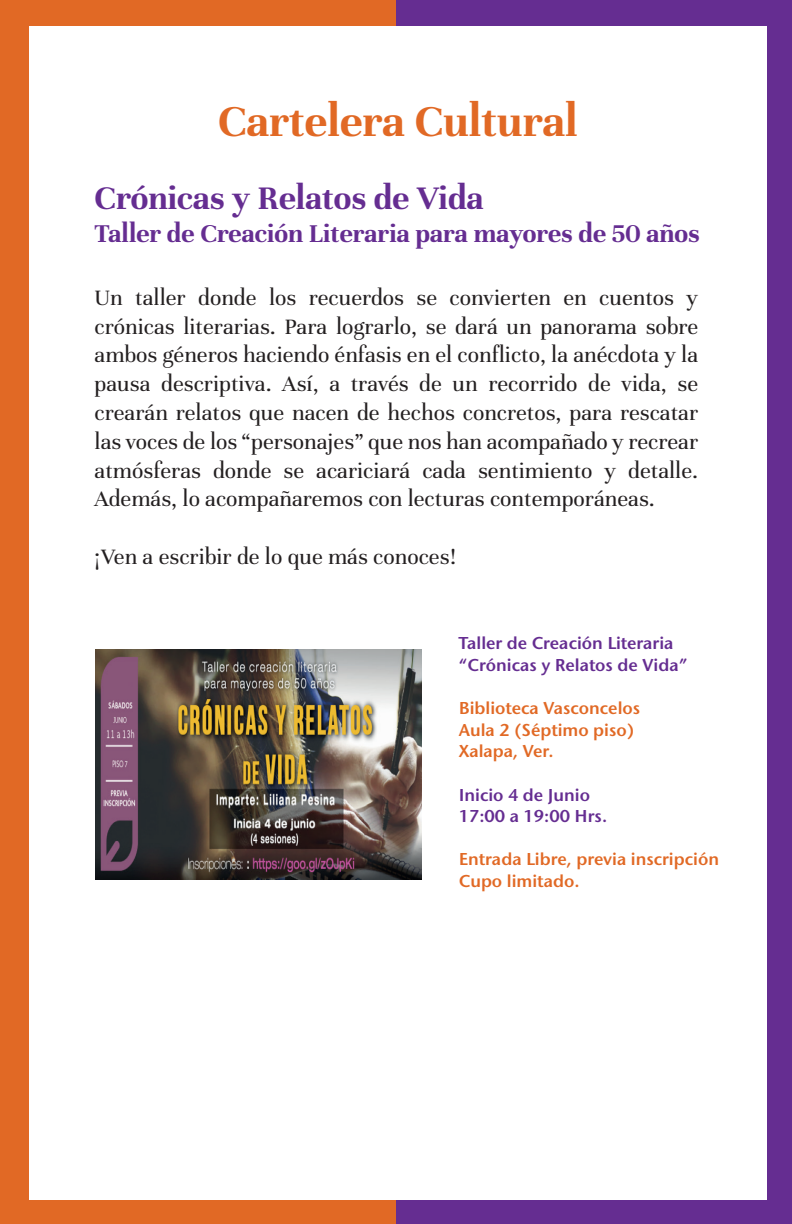
<style>
.page{position:relative;width:792px;height:1224px;background:#fff}
.page>*{position:absolute;margin:0;border:0;box-sizing:border-box;transform-origin:0 0}
.t1{font:700 48px "Unna";color:#e16925}
.t2{font:700 36px "Unna";color:#652d91}
.t3{font:700 28px "Unna";color:#652d91}
.t4{font:24px/28.8px "Unna";color:#231f20;text-align:justify}
.t5{font:18px/21.6px "Stone Sans EF Sem Bol";color:#e16925}
.t6{font:18px/21.6px "Stone Sans EF Sem Bol";color:#652d91}
</style>
<div class="page">
<div style="left:0;top:0;width:396px;height:1223px;background:#e16925"></div>
<div style="left:396px;top:0;width:396px;height:1223px;background:#652d91"></div>
<div style="left:29px;top:26px;width:738px;height:1174px;background:#fff"></div>
<img style="left:96px;top:649px;width:326px;height:230px">
<h1 class="t1" style="left:218px;top:94px;width:361px">Cartelera Cultural</h1>
<h2 class="t2" style="left:95px;top:177px;width:391px">Crónicas y Relatos de Vida</h2>
<p class="t3" style="left:95px;top:218px;width:607px">Taller de Creación Literaria para mayores de 50 años</p>
<p class="t4" style="left:95px;top:283px;width:605px">Un taller donde los recuerdos se convierten en cuentos y crónicas literarias. Para lograrlo, se dará un panorama sobre ambos géneros haciendo énfasis en el conflicto, la anécdota y la pausa descriptiva. Así, a través de un recorrido de vida, se crearán relatos que nacen de hechos concretos, para rescatar las voces de los “personajes” que nos han acompañado y recrear atmósferas donde se acariciará cada sentimiento y detalle.<br>Además, lo acompañaremos con lecturas contemporáneas.</p>
<p class="t4" style="left:95px;top:542px;width:363px">¡Ven a escribir de lo que más conoces!</p>
<p class="t6" style="left:459px;top:633px;width:230px">Taller de Creación Literaria “Crónicas y Relatos de Vida”</p>
<p class="t5" style="left:459px;top:697px;width:183px">Biblioteca Vasconcelos<br>Aula 2 (Séptimo piso)<br>Xalapa, Ver.</p>
<p class="t6" style="left:459px;top:784px;width:150px">Inicio 4 de Junio<br>17:00 a 19:00 Hrs.</p>
<p class="t5" style="left:459px;top:849px;width:262px">Entrada Libre, previa inscripción<br>Cupo limitado.</p>
</div>
